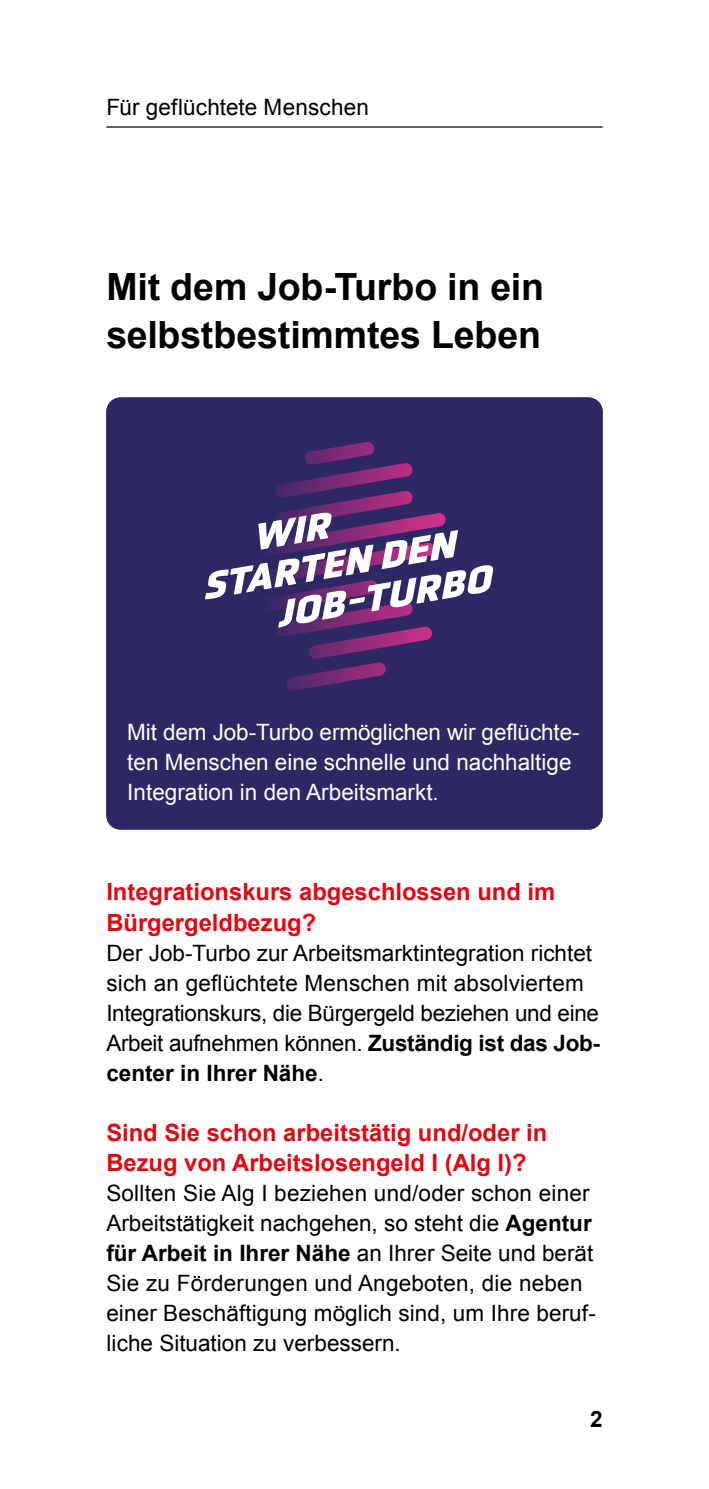
<style>
.page{position:relative;width:709px;height:1489px;background:#fff}
.page>*{position:absolute;margin:0;border:0;box-sizing:border-box;transform-origin:0 0}
.t1{font:700 37.5px/47.5px "Arial";letter-spacing:-.005em;color:#000}
.t2{font:700 23.75px/30px "Arial";color:#e30613}
.t3{font:22.5px/30px "Arial";color:#000}
.t4{font:22.5px/30px "Arial";color:#fff}
.t5{font:700 22.5px "Arial";color:#000}
.s1{font-weight:700}
</style>
<div class="page">
<hr style="left:106px;top:126px;width:496px;height:2px;background:#000">
<div style="left:106px;top:397px;width:496px;height:432px;background:#2d2763"></div>
<svg style="left:240px;top:442px;width:206px;height:248px;background:#432868"></svg>
<svg style="left:205px;top:512px;width:288px;height:115px"></svg>
<p class="t3" style="left:106px;top:93px;width:264px">Für geflüchtete Menschen</p>
<h1 class="t1" style="left:106px;top:264px;width:439px">Mit dem Job-Turbo in ein selbstbestimmtes Leben</h1>
<p class="t4" style="left:127px;top:717px;width:454px">Mit dem Job-Turbo ermöglichen wir geflüchte&shy;ten Menschen eine schnelle und nachhaltige<br>Integration in den Arbeitsmarkt.</p>
<h2 class="t2" style="left:106px;top:877px;width:450px">Integrationskurs abgeschlossen und im<br>Bürgergeldbezug?</h2>
<p class="t3" style="left:106px;top:937px;width:495px">Der Job-Turbo zur Arbeitsmarktintegration richtet sich an geflüchtete Menschen mit absolviertem Integrationskurs, die Bürgergeld beziehen und eine Arbeit aufnehmen können. <span class="s1">Zuständig ist das Job&shy;center in Ihrer Nähe</span>.</p>
<h2 class="t2" style="left:106px;top:1117px;width:442px">Sind Sie schon arbeitstätig und/oder in<br>Bezug von Arbeitslosengeld I (Alg I)?</h2>
<p class="t3" style="left:106px;top:1177px;width:491px">Sollten Sie Alg I beziehen und/oder schon einer Arbeitstätigkeit nachgehen, so steht die <span class="s1">Agentur für Arbeit in Ihrer Nähe</span> an Ihrer Seite und berät Sie zu Förderungen und Angeboten, die neben einer Beschäftigung möglich sind, um Ihre beruf&shy;liche Situation zu verbessern.</p>
<p class="t5" style="left:590px;top:1404px;width:14px">2</p>
</div>
